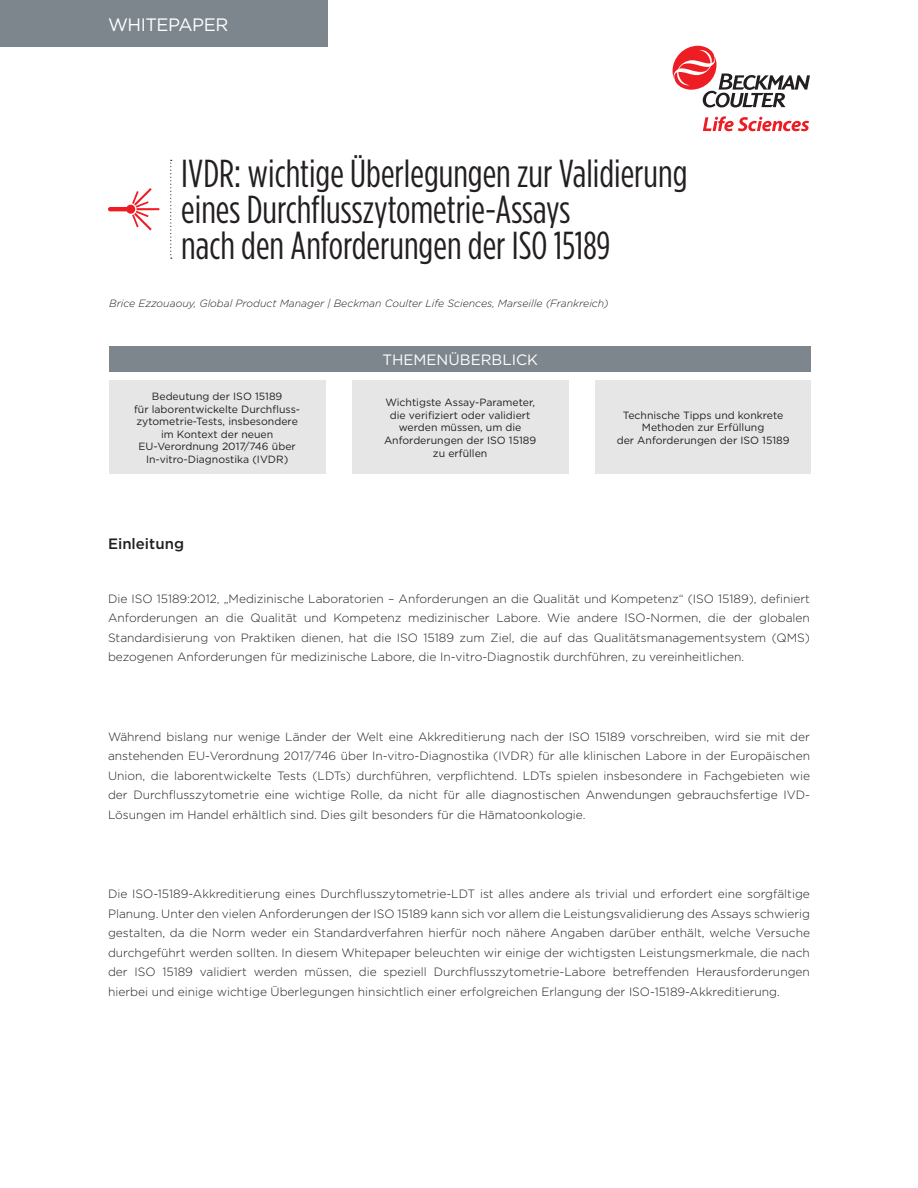
<style>
.page{position:relative;width:918px;height:1188px;background:#fff}
.page>*{position:absolute;margin:0;border:0;box-sizing:border-box;transform-origin:0 0}
.t1{font:39px/36px "Gotham Condensed";color:#231f20}
.t2{font:18px "Gotham";letter-spacing:-.025em;color:#fff}
.t3{font:15px "Gotham";color:#fff}
.t4{font:500 15px "Gotham";color:#231f20}
.t5{font:300 12px/19.5px "Gotham";color:#231f20;text-align:justify}
.t6{font:10.5px/12.6px "Gotham";color:#231f20;text-align:center}
.t7{font:italic 300 10.5px "Gotham";color:#231f20}
</style>
<div class="page">
<div style="left:109px;top:347px;width:702px;height:25px;background:#7e868d"></div>
<div style="left:109px;top:380px;width:216px;height:94px;background:#e6e6e7"></div>
<div style="left:352px;top:380px;width:216px;height:94px;background:#e6e6e7"></div>
<div style="left:595px;top:380px;width:216px;height:94px;background:#e6e6e7"></div>
<svg style="left:673px;top:46px;width:137px;height:62px"></svg>
<svg style="left:703px;top:116px;width:106px;height:15px"></svg>
<svg style="left:170px;top:160px;width:2px;height:99px"></svg>
<svg style="left:108px;top:188px;width:51px;height:42px"></svg>
<div style="left:0;top:0;width:327px;height:47px;background:#7e868d"></div>
<h2 class="t2" style="left:108px;top:13px;width:122px">WHITEPAPER</h2>
<h1 class="t1" style="left:181px;top:155px;width:508px">IVDR: wichtige Überlegungen zur Validierung eines Durchflusszytometrie-Assays<br>nach den Anforderungen der ISO 15189</h1>
<p class="t7" style="left:109px;top:297px;width:501px">Brice Ezzouaouy, Global Product Manager | Beckman Coulter Life Sciences, Marseille (Frankreich)</p>
<p class="t3" style="left:382px;top:351px;width:157px">THEMENÜBERBLICK</p>
<p class="t6" style="left:134px;top:390px;width:168px">Bedeutung der ISO 15189<br>für laborentwickelte Durchfluss&shy;zytometrie-Tests, insbesondere im Kontext der neuen<br>EU‑Verordnung 2017/746 über<br>In‑vitro-Diagnostika (IVDR)</p>
<p class="t6" style="left:384px;top:396px;width:154px">Wichtigste Assay-Parameter, die verifiziert oder validiert werden müssen, um die<br>Anforderungen der ISO 15189 zu erfüllen</p>
<p class="t4" style="left:108px;top:534px;width:78px">Einleitung</p>
<p class="t6" style="left:617px;top:409px;width:174px">Technische Tipps und konkrete<br>Methoden zur Erfüllung<br>der Anforderungen der ISO 15189</p>
<p class="t5" style="left:108px;top:588px;width:704px">Die ISO 15189:2012, „Medizinische Laboratorien – Anforderungen an die Qualität und Kompetenz“ (ISO 15189), definiert Anforderungen an die Qualität und Kompetenz medizinischer Labore. Wie andere ISO-Normen, die der globalen Standardisierung von Praktiken dienen, hat die ISO 15189 zum Ziel, die auf das Qualitätsmanagementsystem (QMS) bezogenen Anforderungen für medizinische Labore, die In‑vitro-Diagnostik durchführen, zu vereinheitlichen.</p>
<p class="t5" style="left:108px;top:726px;width:704px">Während bislang nur wenige Länder der Welt eine Akkreditierung nach der ISO 15189 vorschreiben, wird sie mit der anstehenden EU-Verordnung 2017/746 über In‑vitro-Diagnostika (IVDR) für alle klinischen Labore in der Europäischen Union, die laborentwickelte Tests (LDTs) durchführen, verpflichtend. LDTs spielen insbesondere in Fachgebieten wie der Durchflusszytometrie eine wichtige Rolle, da nicht für alle diagnostischen Anwendungen gebrauchsfertige IVD-Lösungen im Handel erhältlich sind. Dies gilt besonders für die Hämatoonkologie.</p>
<p class="t5" style="left:108px;top:884px;width:704px">Die ISO-15189-Akkreditierung eines Durchflusszytometrie-LDT ist alles andere als trivial und erfordert eine sorgfältige Planung. Unter den vielen Anforderungen der ISO 15189 kann sich vor allem die Leistungsvalidierung des Assays schwierig gestalten, da die Norm weder ein Standardverfahren hierfür noch nähere Angaben darüber enthält, welche Versuche durchgeführt werden sollten. In diesem Whitepaper beleuchten wir einige der wichtigsten Leistungsmerkmale, die nach der ISO 15189 validiert werden müssen, die speziell Durchflusszytometrie-Labore betreffenden Herausforderungen hierbei und einige wichtige Überlegungen hinsichtlich einer erfolgreichen Erlangung der ISO‑15189-Akkreditierung.</p>
</div>
